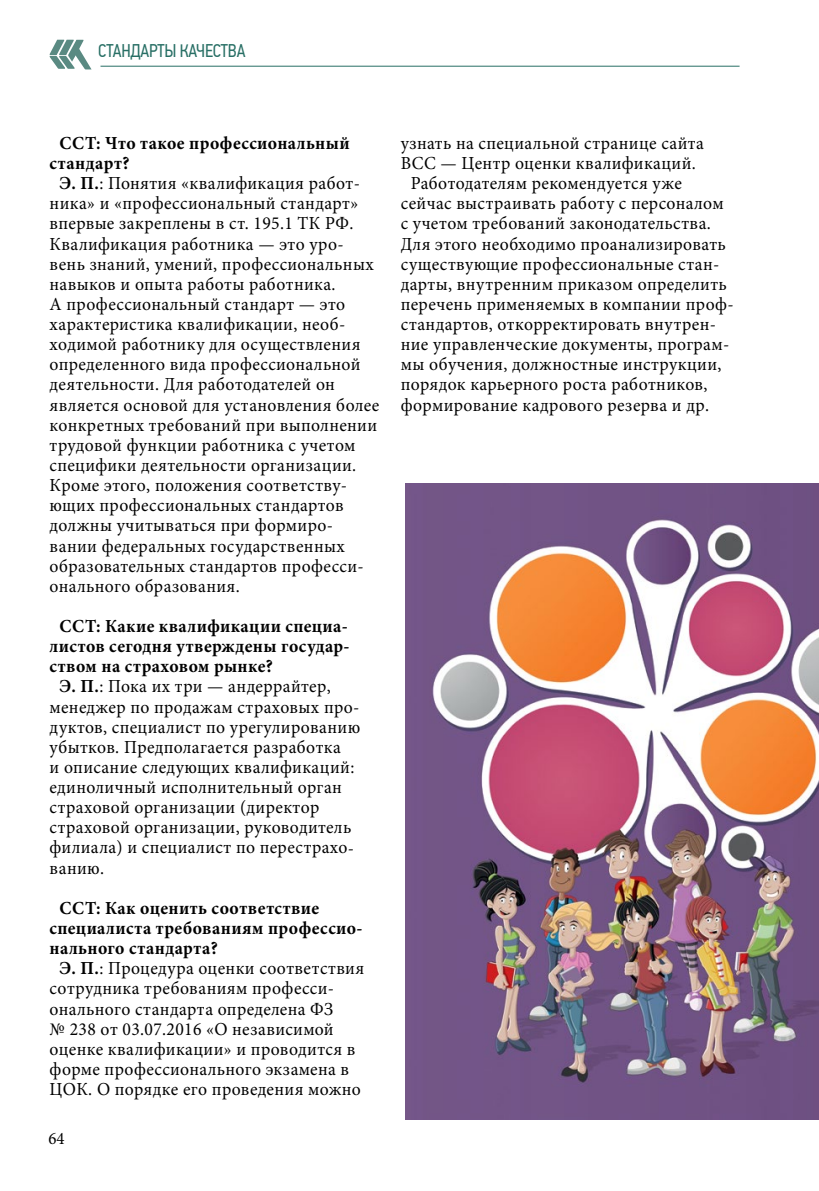
<style>
.page{position:relative;width:819px;height:1191px;background:#fff}
.page>*{position:absolute;margin:0;border:0;box-sizing:border-box;transform-origin:0 0}
.t1{font:18.38px "Minion Pro";letter-spacing:.02em;color:#000;scale:.96 1}
.t2{font:700 18.38px "Minion Pro";letter-spacing:.02em;color:#000;scale:.96 1}
.t3{font:18.38px "PF Din Text Cond Pro";letter-spacing:-.01em;color:#286f65;scale:.96 1}
.t4{font:17.5px "Minion Pro";color:#000;scale:.96 1}
.s1{font-weight:700}
</style>
<div class="page">
<hr style="left:100px;top:66px;width:639px;height:1px;background:#286f65">
<svg style="left:49px;top:40px;width:43px;height:29px"></svg>
<img style="left:405px;top:483px;width:414px;height:636px">
<p class="t3" style="left:98px;top:39px;width:155px">СТАНДАРТЫ КАЧЕСТВА</p>
<p class="t2" style="left:60px;top:130px;width:304px">ССТ: Что такое профессиональный</p>
<p class="t2" style="left:50px;top:150px;width:85px">стандарт?</p>
<p class="t1" style="left:60px;top:171px;width:314px"><span class="s1">Э. П.</span>: Понятия «квалификация работ-</p>
<p class="t1" style="left:50px;top:191px;width:323px">ника» и «профессиональный стандарт»</p>
<p class="t1" style="left:50px;top:211px;width:318px">впервые закреплены в ст. 195.1 ТК РФ.</p>
<p class="t1" style="left:50px;top:231px;width:308px">Квалификация работника — это уро-</p>
<p class="t1" style="left:50px;top:251px;width:339px">вень знаний, умений, профессиональных</p>
<p class="t1" style="left:50px;top:272px;width:299px">навыков и опыта работы работника.</p>
<p class="t1" style="left:50px;top:292px;width:309px">А профессиональный стандарт — это</p>
<p class="t1" style="left:50px;top:312px;width:309px">характеристика квалификации, необ-</p>
<p class="t1" style="left:50px;top:332px;width:325px">ходимой работнику для осуществления</p>
<p class="t1" style="left:50px;top:352px;width:325px">определенного вида профессиональной</p>
<p class="t1" style="left:50px;top:372px;width:299px">деятельности. Для работодателей он</p>
<p class="t1" style="left:50px;top:392px;width:345px">является основой для установления более</p>
<p class="t1" style="left:50px;top:412px;width:343px">конкретных требований при выполнении</p>
<p class="t1" style="left:50px;top:432px;width:320px">трудовой функции работника с учетом</p>
<p class="t1" style="left:50px;top:453px;width:321px">специфики деятельности организации.</p>
<p class="t1" style="left:50px;top:473px;width:311px">Кроме этого, положения соответству-</p>
<p class="t1" style="left:50px;top:493px;width:308px">ющих профессиональных стандартов</p>
<p class="t1" style="left:50px;top:513px;width:297px">должны учитываться при формиро-</p>
<p class="t1" style="left:50px;top:533px;width:309px">вании федеральных государственных</p>
<p class="t1" style="left:50px;top:553px;width:329px">образовательных стандартов професси-</p>
<p class="t1" style="left:50px;top:573px;width:199px">онального образования.</p>
<p class="t2" style="left:60px;top:613px;width:302px">ССТ: Какие квалификации специа-</p>
<p class="t2" style="left:50px;top:633px;width:314px">листов сегодня утверждены государ-</p>
<p class="t2" style="left:50px;top:653px;width:234px">ством на страховом рынке?</p>
<p class="t1" style="left:60px;top:674px;width:284px"><span class="s1">Э. П.</span>: Пока их три — андеррайтер,</p>
<p class="t1" style="left:50px;top:694px;width:324px">менеджер по продажам страховых про-</p>
<p class="t1" style="left:50px;top:714px;width:325px">дуктов, специалист по урегулированию</p>
<p class="t1" style="left:50px;top:734px;width:305px">убытков. Предполагается разработка</p>
<p class="t1" style="left:50px;top:755px;width:319px">и описание следующих квалификаций:</p>
<p class="t1" style="left:50px;top:775px;width:306px">единоличный исполнительный орган</p>
<p class="t1" style="left:50px;top:795px;width:282px">страховой организации (директор</p>
<p class="t1" style="left:50px;top:815px;width:316px">страховой организации, руководитель</p>
<p class="t1" style="left:50px;top:835px;width:319px">филиала) и специалист по перестрахо-</p>
<p class="t1" style="left:50px;top:855px;width:58px">ванию.</p>
<p class="t2" style="left:60px;top:895px;width:272px">ССТ: Как оценить соответствие</p>
<p class="t2" style="left:50px;top:915px;width:327px">специалиста требованиям профессио-</p>
<p class="t2" style="left:50px;top:935px;width:177px">нального стандарта?</p>
<p class="t1" style="left:60px;top:956px;width:319px"><span class="s1">Э. П.</span>: Процедура оценки соответствия</p>
<p class="t1" style="left:50px;top:976px;width:298px">сотрудника требованиям професси-</p>
<p class="t1" style="left:50px;top:996px;width:297px">онального стандарта определена ФЗ</p>
<p class="t1" style="left:50px;top:1016px;width:297px">№ 238 от 03.07.2016 «О независимой</p>
<p class="t1" style="left:50px;top:1036px;width:320px">оценке квалификации» и проводится в</p>
<p class="t1" style="left:50px;top:1056px;width:313px">форме профессионального экзамена в</p>
<p class="t1" style="left:50px;top:1077px;width:326px">ЦОК. О порядке его проведения можно</p>
<p class="t4" style="left:48px;top:1126px;width:18px">64</p>
<p class="t1" style="left:401px;top:131px;width:317px">узнать на специальной странице сайта</p>
<p class="t1" style="left:401px;top:151px;width:309px">ВСС — Центр оценки квалификаций.</p>
<p class="t1" style="left:410px;top:171px;width:284px">Работодателям рекомендуется уже</p>
<p class="t1" style="left:401px;top:191px;width:338px">сейчас выстраивать работу с персоналом</p>
<p class="t1" style="left:401px;top:211px;width:324px">с учетом требований законодательства.</p>
<p class="t1" style="left:401px;top:231px;width:340px">Для этого необходимо проанализировать</p>
<p class="t1" style="left:401px;top:251px;width:333px">существующие профессиональные стан-</p>
<p class="t1" style="left:401px;top:272px;width:341px">дарты, внутренним приказом определить</p>
<p class="t1" style="left:401px;top:292px;width:346px">перечень применяемых в компании проф-</p>
<p class="t1" style="left:401px;top:312px;width:330px">стандартов, откорректировать внутрен-</p>
<p class="t1" style="left:401px;top:332px;width:344px">ние управленческие документы, програм-</p>
<p class="t1" style="left:401px;top:352px;width:335px">мы обучения, должностные инструкции,</p>
<p class="t1" style="left:401px;top:372px;width:321px">порядок карьерного роста работников,</p>
<p class="t1" style="left:401px;top:392px;width:322px">формирование кадрового резерва и др.</p>
</div>
